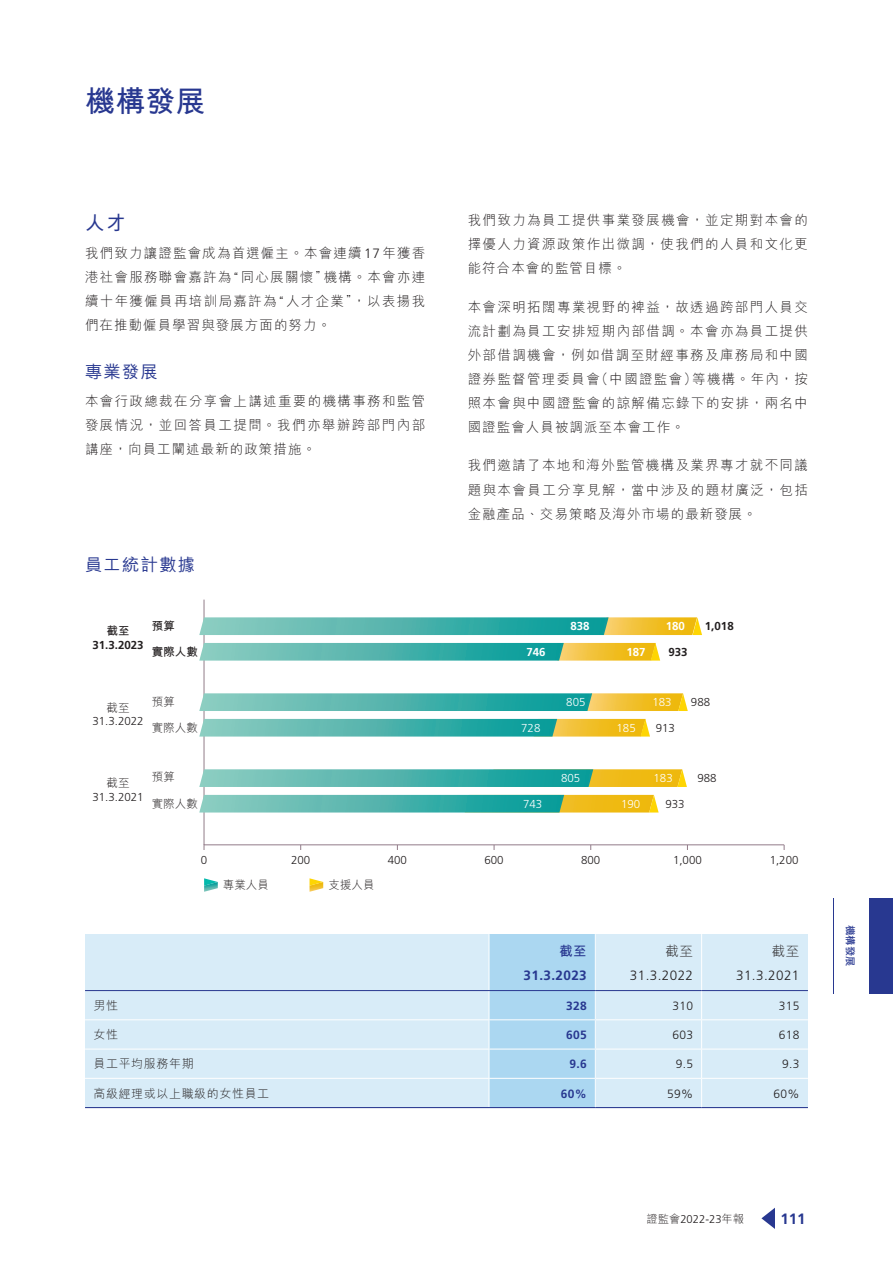
<style>
.page{position:relative;width:893px;height:1263px;background:#fff}
.page>*{position:absolute;margin:0;border:0;box-sizing:border-box;transform-origin:0 0}
.t1{font:700 30px "M Hei HK";color:#283890}
.t2{font:700 19.5px "M Hei HK";color:#283890}
.t3{font:500 17.25px "M Hei HK";letter-spacing:.075em;color:#283890}
.t4{font:700 15px "Frutiger LT Std";color:#283890}
.t5{font:300 13.5px/24px "M Hei HK";letter-spacing:.1em;color:#231f20;text-align:justify}
.t6{font:300 13.5px "Frutiger LT Std";letter-spacing:.03em;color:#231f20}
.t7{font:700 13.5px "Frutiger LT Std";letter-spacing:.03em;color:#283890}
.t8{font:700 13.5px "M Hei HK";color:#283890}
.t9{font:300 12px "M Hei HK";letter-spacing:.05em;color:#231f20}
.t10{font:300 12px "Frutiger LT Std";letter-spacing:.03em;color:#231f20}
.t11{font:700 12px "Frutiger LT Std";letter-spacing:.03em;color:#283890}
.t12{font:300 11.55px/13.8px "Frutiger LT Std";color:#231f20;text-align:center}
.t13{font:300 11.55px "Frutiger LT Std";color:#fff}
.t14{font:300 11.55px "M Hei HK";color:#231f20}
.t15{font:700 11.55px/13.8px "Frutiger LT Std";color:#231f20;text-align:center}
.t16{font:700 11.55px "Frutiger LT Std";color:#fff}
.t17{font:700 11.55px "M Hei HK";color:#231f20}
.t18{font:300 11.25px "Frutiger LT Std";color:#231f20}
.t19{font:700 10.5px "M Hei HK";color:#283890}
.s1{font-family:"Frutiger LT Std"}
.s2{font-family:"Glober";font-weight:400}
.s3{font-family:"M Hei HK"}
</style>
<div class="page">
<svg style="left:761px;top:1208px;width:14px;height:21px"></svg>
<hr style="left:833px;top:898px;width:1px;height:96px;background:#283890">
<div style="left:869px;top:898px;width:24px;height:96px;background:#283890"></div>
<hr style="left:204px;top:600px;width:1px;height:245px;background:#927c89">
<svg style="left:199px;top:643px;width:461px;height:18px;background:#72b895"></svg>
<hr style="left:204px;top:844px;width:580px;height:1px;background:#927c89">
<svg style="left:204px;top:878px;width:14px;height:14px"></svg>
<svg style="left:310px;top:878px;width:13px;height:14px"></svg>
<svg style="left:199px;top:693px;width:489px;height:18px;background:#70b896"></svg>
<svg style="left:199px;top:719px;width:451px;height:17px;background:#6fb691"></svg>
<svg style="left:199px;top:769px;width:488px;height:18px;background:#6fb691"></svg>
<svg style="left:199px;top:795px;width:460px;height:17px;background:#6eb58e"></svg>
<svg style="left:199px;top:617px;width:503px;height:18px;background:#6eb898"></svg>
<div style="left:85px;top:934px;width:404px;height:56px;background:#d8ecf8"></div>
<div style="left:595px;top:934px;width:107px;height:56px;background:#d8ecf8"></div>
<div style="left:702px;top:934px;width:106px;height:56px;background:#d8ecf8"></div>
<div style="left:85px;top:990px;width:404px;height:30px;background:#d8ecf8"></div>
<div style="left:595px;top:990px;width:107px;height:30px;background:#d8ecf8"></div>
<div style="left:702px;top:990px;width:106px;height:30px;background:#d8ecf8"></div>
<div style="left:85px;top:1020px;width:404px;height:29px;background:#d8ecf8"></div>
<div style="left:595px;top:1020px;width:107px;height:29px;background:#d8ecf8"></div>
<div style="left:702px;top:1020px;width:106px;height:29px;background:#d8ecf8"></div>
<div style="left:85px;top:1049px;width:404px;height:29px;background:#d8ecf8"></div>
<div style="left:595px;top:1049px;width:107px;height:29px;background:#d8ecf8"></div>
<div style="left:702px;top:1049px;width:106px;height:29px;background:#d8ecf8"></div>
<div style="left:85px;top:1078px;width:404px;height:29px;background:#d8ecf8"></div>
<div style="left:595px;top:1078px;width:107px;height:29px;background:#d8ecf8"></div>
<div style="left:702px;top:1078px;width:106px;height:29px;background:#d8ecf8"></div>
<div style="left:489px;top:934px;width:106px;height:56px;background:#abd7f1"></div>
<div style="left:489px;top:990px;width:106px;height:30px;background:#abd7f1"></div>
<div style="left:489px;top:1020px;width:106px;height:29px;background:#abd7f1"></div>
<div style="left:489px;top:1049px;width:106px;height:29px;background:#abd7f1"></div>
<div style="left:489px;top:1078px;width:106px;height:29px;background:#abd7f1"></div>
<hr style="left:85px;top:1019px;width:404px;height:1px;background:#fff">
<hr style="left:489px;top:1019px;width:106px;height:1px;background:#fff">
<hr style="left:595px;top:1019px;width:107px;height:1px;background:#fff">
<hr style="left:702px;top:1019px;width:106px;height:1px;background:#fff">
<hr style="left:85px;top:1049px;width:404px;height:1px;background:#fff">
<hr style="left:489px;top:1049px;width:106px;height:1px;background:#fff">
<hr style="left:595px;top:1049px;width:107px;height:1px;background:#fff">
<hr style="left:702px;top:1049px;width:106px;height:1px;background:#fff">
<hr style="left:85px;top:1078px;width:404px;height:1px;background:#fff">
<hr style="left:489px;top:1078px;width:106px;height:1px;background:#fff">
<hr style="left:595px;top:1078px;width:107px;height:1px;background:#fff">
<hr style="left:702px;top:1078px;width:106px;height:1px;background:#fff">
<hr style="left:489px;top:934px;width:1px;height:56px;background:#fff">
<hr style="left:595px;top:934px;width:1px;height:56px;background:#fff">
<hr style="left:701px;top:934px;width:1px;height:56px;background:#fff">
<svg style="left:489px;top:991px;width:1px;height:116px"></svg>
<svg style="left:595px;top:992px;width:1px;height:115px"></svg>
<svg style="left:701px;top:991px;width:1px;height:116px"></svg>
<hr style="left:85px;top:1107px;width:404px;height:1px;background:#283890">
<hr style="left:489px;top:1107px;width:106px;height:1px;background:#283890">
<hr style="left:595px;top:1107px;width:107px;height:1px;background:#283890">
<hr style="left:702px;top:1107px;width:106px;height:1px;background:#283890">
<hr style="left:85px;top:990px;width:404px;height:1px;background:#283890">
<hr style="left:489px;top:990px;width:106px;height:1px;background:#283890">
<hr style="left:595px;top:990px;width:107px;height:1px;background:#283890">
<hr style="left:702px;top:990px;width:106px;height:1px;background:#283890">
<h1 class="t1" style="left:85px;top:79px;width:122px">機構發展</h1>
<h1 class="t2" style="left:85px;top:209px;width:42px">人才</h1>
<p class="t5" style="left:85px;top:241px;width:342px">我們致力讓證監會成為首選僱主。本會連續<span class="s1">17</span>年獲香港社會服務聯會嘉許為<span class="s2">“</span>同心展關懷”機構。本會亦連續十年獲僱員再培訓局嘉許為<span class="s2">“</span>人才企業”，以表揚我們在推動僱員學習與發展方面的努力。</p>
<h1 class="t3" style="left:85px;top:359px;width:74px">專業發展</h1>
<p class="t5" style="left:85px;top:389px;width:342px">本會行政總裁在分享會上講述重要的機構事務和監管發展情況，並回答員工提問。我們亦舉辦跨部門內部講座，向員工闡述最新的政策措施。</p>
<p class="t5" style="left:468px;top:208px;width:342px">我們致力為員工提供事業發展機會，並定期對本會的擇優人力資源政策作出微調，使我們的人員和文化更能符合本會的監管目標。</p>
<p class="t5" style="left:468px;top:294px;width:342px">本會深明拓闊專業視野的裨益，故透過跨部門人員交流計劃為員工安排短期內部借調。本會亦為員工提供外部借調機會，例如借調至財經事務及庫務局和中國證券監督管理委員會（中國證監會）等機構。年內，按照本會與中國證監會的諒解備忘錄下的安排，兩名中國證監會人員被調派至本會工作。</p>
<p class="t5" style="left:468px;top:453px;width:342px">我們邀請了本地和海外監管機構及業界專才就不同議題與本會員工分享見解，當中涉及的題材廣泛，包括金融產品、交易策略及海外市場的最新發展。</p>
<h1 class="t3" style="left:85px;top:552px;width:112px">員工統計數據</h1>
<p class="t15" style="left:92px;top:624px;width:53px"><span class="s3">截至<br></span>31.3.2023</p>
<p class="t17" style="left:152px;top:617px;width:25px">預算</p>
<p class="t17" style="left:152px;top:643px;width:48px">實際人數</p>
<p class="t16" style="left:526px;top:645px;width:21px">746</p>
<p class="t16" style="left:570px;top:619px;width:21px">838</p>
<p class="t16" style="left:666px;top:619px;width:21px">180</p>
<p class="t16" style="left:626px;top:645px;width:21px">187</p>
<p class="t15" style="left:668px;top:645px;width:21px">933</p>
<p class="t15" style="left:705px;top:619px;width:30px">1,018</p>
<p class="t12" style="left:92px;top:701px;width:53px"><span class="s3">截至<br></span>31.3.2022</p>
<p class="t14" style="left:152px;top:696px;width:25px">預算</p>
<p class="t14" style="left:152px;top:722px;width:48px">實際人數</p>
<p class="t13" style="left:521px;top:721px;width:21px">728</p>
<p class="t13" style="left:566px;top:695px;width:21px">805</p>
<p class="t12" style="left:691px;top:695px;width:21px">988</p>
<p class="t13" style="left:652px;top:695px;width:21px">183</p>
<p class="t13" style="left:616px;top:721px;width:21px">185</p>
<p class="t12" style="left:656px;top:721px;width:21px">913</p>
<p class="t12" style="left:92px;top:776px;width:53px"><span class="s3">截至<br></span>31.3.2021</p>
<p class="t14" style="left:152px;top:771px;width:25px">預算</p>
<p class="t14" style="left:152px;top:797px;width:48px">實際人數</p>
<p class="t13" style="left:523px;top:797px;width:21px">743</p>
<p class="t13" style="left:561px;top:771px;width:21px">805</p>
<p class="t13" style="left:621px;top:797px;width:21px">190</p>
<p class="t13" style="left:653px;top:771px;width:21px">183</p>
<p class="t12" style="left:665px;top:797px;width:21px">933</p>
<p class="t12" style="left:697px;top:771px;width:21px">988</p>
<p class="t12" style="left:201px;top:853px;width:8px">0</p>
<p class="t12" style="left:291px;top:853px;width:21px">200</p>
<p class="t12" style="left:388px;top:853px;width:21px">400</p>
<p class="t12" style="left:484px;top:853px;width:21px">600</p>
<p class="t12" style="left:581px;top:853px;width:21px">800</p>
<p class="t12" style="left:673px;top:853px;width:30px">1,000</p>
<p class="t12" style="left:770px;top:853px;width:30px">1,200</p>
<p class="t14" style="left:223px;top:879px;width:48px">專業人員</p>
<p class="t14" style="left:328px;top:879px;width:48px">支援人員</p>
<p class="t8" style="left:559px;top:941px;width:29px">截至</p>
<p class="t5" style="left:665px;top:939px;width:29px">截至</p>
<p class="t5" style="left:772px;top:939px;width:29px">截至</p>
<p class="t7" style="left:523px;top:968px;width:65px">31.3.2023</p>
<p class="t6" style="left:630px;top:968px;width:65px">31.3.2022</p>
<p class="t6" style="left:736px;top:968px;width:65px">31.3.2021</p>
<p class="t9" style="left:94px;top:999px;width:26px">男性</p>
<p class="t11" style="left:566px;top:998px;width:22px">328</p>
<p class="t10" style="left:672px;top:999px;width:22px">310</p>
<p class="t10" style="left:779px;top:999px;width:22px">315</p>
<p class="t9" style="left:94px;top:1028px;width:26px">女性</p>
<p class="t11" style="left:566px;top:1028px;width:22px">605</p>
<p class="t10" style="left:672px;top:1028px;width:22px">603</p>
<p class="t10" style="left:779px;top:1028px;width:22px">618</p>
<p class="t9" style="left:94px;top:1058px;width:102px">員工平均服務年期</p>
<p class="t11" style="left:569px;top:1057px;width:19px">9.6</p>
<p class="t10" style="left:676px;top:1057px;width:19px">9.5</p>
<p class="t10" style="left:782px;top:1057px;width:19px">9.3</p>
<p class="t9" style="left:94px;top:1087px;width:177px">高級經理或以上職級的女性員工</p>
<p class="t11" style="left:561px;top:1086px;width:28px">60%</p>
<p class="t10" style="left:667px;top:1086px;width:28px">59%</p>
<p class="t10" style="left:773px;top:1086px;width:28px">60%</p>
<p class="t19" style="left:858px;top:925px;width:43px;rotate:90deg">機構發展</p>
<p class="t18" style="left:647px;top:1212px;width:99px"><span class="s3">證監會</span>2022-23<span class="s3">年報</span></p>
<p class="t4" style="left:780px;top:1210px;width:27px">111</p>
</div>
